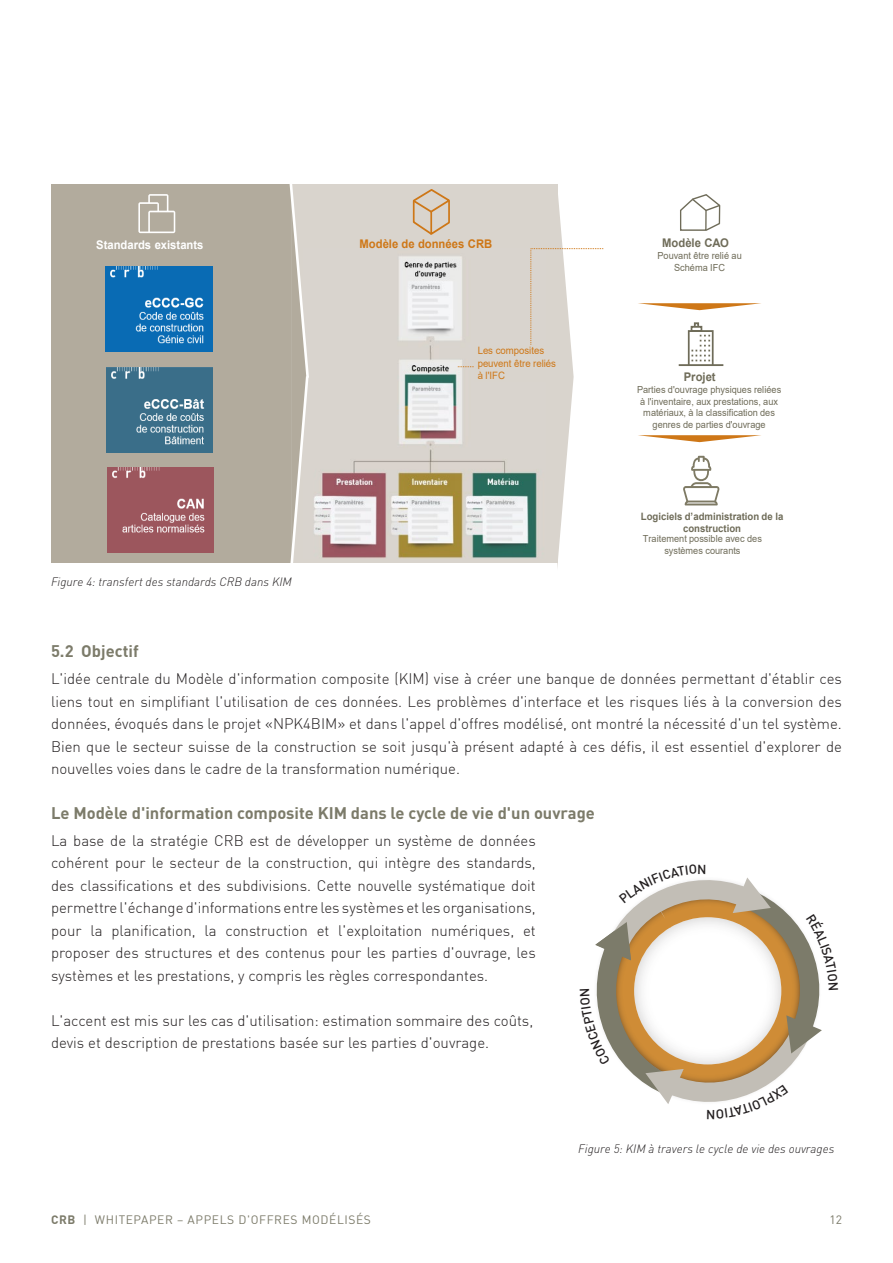
<style>
.page{position:relative;width:893px;height:1263px;background:#fff}
.page>*{position:absolute;margin:0;border:0;box-sizing:border-box;transform-origin:0 0}
.t1{font:700 16.5px "DIN";color:#7c7b6a}
.t2{font:300 15px/22.5px "DIN";color:#231f20;text-align:justify}
.t3{font:italic 300 12px "DINOT";color:#231f20}
.t4{font:12px "DIN";letter-spacing:.05em;color:#7c7b6a}
.t5{font:700 12px "Arial";color:#fff;scale:.94 1}
.t6{font:700 12px "Arial";color:#ce7717;scale:.94 1}
.t7{font:700 12px "Arial";color:#6f6c59;scale:.94 1}
.t8{font:700 10.2px/12.1px "Arial";color:#6f6c59;text-align:center;scale:.94 1}
.t9{font:10.2px/12.1px "Arial";color:#ce7717;scale:.94 1}
.t10{font:9.75px/11.6px "Arial";color:#6f6c59;text-align:center;scale:.94 1}
.s1{font-weight:700}
</style>
<div class="page">
<div style="left:51px;top:184px;width:241px;height:378px;background:#b2ab9d"></div>
<div style="left:292px;top:184px;width:266px;height:378px;background:#d9d4cd"></div>
<svg style="left:683px;top:456px;width:37px;height:49px"></svg>
<div style="left:691px;top:326px;width:11px;height:6px;border:2px solid #6f6c59"></div>
<svg style="left:694px;top:322px;width:5px;height:6px"></svg>
<div style="left:688px;top:330px;width:26px;height:36px;border:2px solid #6f6c59"></div>
<hr style="left:679px;top:364px;width:44px;height:2px;background:#6f6c59">
<svg style="left:691px;top:335px;width:19px;height:26px"></svg>
<svg style="left:138px;top:194px;width:37px;height:39px"></svg>
<svg style="left:680px;top:194px;width:40px;height:37px"></svg>
<img style="left:314px;top:256px;width:143px;height:303px">
<svg style="left:638px;top:435px;width:123px;height:7px"></svg>
<svg style="left:638px;top:303px;width:123px;height:7px"></svg>
<svg style="left:457px;top:197px;width:147px;height:371px"></svg>
<svg style="left:412px;top:189px;width:38px;height:46px"></svg>
<svg style="left:288px;top:184px;width:22px;height:379px"></svg>
<div style="left:474px;top:345px;width:87px;height:36px;background:#d9d4cd"></div>
<img style="left:106px;top:267px;width:107px;height:85px">
<img style="left:106px;top:368px;width:106px;height:85px">
<img style="left:107px;top:467px;width:107px;height:85px">
<svg style="left:595px;top:877px;width:227px;height:227px"></svg>
<p class="t5" style="left:96px;top:236px;width:116px">Standards existants</p>
<p class="t7" style="left:662px;top:235px;width:73px">Modèle CAO</p>
<p class="t6" style="left:359px;top:236px;width:143px">Modèle de données CRB</p>
<p class="t3" style="left:51px;top:573px;width:242px">Figure 4: transfert des standards CRB dans KIM</p>
<p class="t9" style="left:478px;top:345px;width:85px">Les composites peuvent être reliés à l'IFC</p>
<p class="t10" style="left:657px;top:250px;width:91px">Pouvant être relié au<br>Schéma IFC</p>
<p class="t7" style="left:684px;top:369px;width:35px">Projet</p>
<p class="t10" style="left:637px;top:384px;width:155px">Parties d'ouvrage physiques reliées à l'inventaire, aux prestations, aux matériaux, à la classification des genres de parties d'ouvrage</p>
<p class="t8" style="left:641px;top:510px;width:153px">Logiciels d’administration de la construction</p>
<p class="t10" style="left:643px;top:533px;width:128px">Traitement possible avec des systèmes courants</p>
<p class="t1" style="left:51px;top:640px;width:89px">5.2 Objectif</p>
<p class="t2" style="left:51px;top:667px;width:792px">L'idée centrale du Modèle d'information composite (KIM) vise à créer une banque de données permettant d'établir ces liens tout en simplifiant l'utilisation de ces données. Les problèmes d'interface et les risques liés à la conversion des données, évoqués dans le projet «NPK4BIM» et dans l'appel d'offres modélisé, ont montré la nécessité d'un tel système.<br>Bien que le secteur suisse de la construction se soit jusqu'à présent adapté à ces défis, il est essentiel d'explorer de nouvelles voies dans le cadre de la transformation numérique.</p>
<p class="t1" style="left:51px;top:802px;width:545px">Le Modèle d'information composite KIM dans le cycle de vie d'un ouvrage</p>
<p class="t2" style="left:51px;top:829px;width:486px">La base de la stratégie CRB est de développer un système de données cohérent pour le secteur de la construction, qui intègre des standards, des classifications et des subdivisions. Cette nouvelle systématique doit permettre l'échange d'informations entre les systèmes et les organisations, pour la planification, la construction et l'exploitation numériques, et proposer des structures et des contenus pour les parties d'ouvrage, les systèmes et les prestations, y compris les règles correspondantes.</p>
<p class="t2" style="left:51px;top:1009px;width:484px">L'accent est mis sur les cas d'utilisation: estimation sommaire des coûts, devis et description de prestations basée sur les parties d'ouvrage.</p>
<p class="t3" style="left:578px;top:1141px;width:258px">Figure 5: KIM à travers le cycle de vie des ouvrages</p>
<p class="t4" style="left:51px;top:1212px;width:321px"><span class="s1">CRB</span> | WHITEPAPER – APPELS D'OFFRES MODÉLISÉS</p>
<p class="t4" style="left:829px;top:1212px;width:14px">12</p>
</div>
